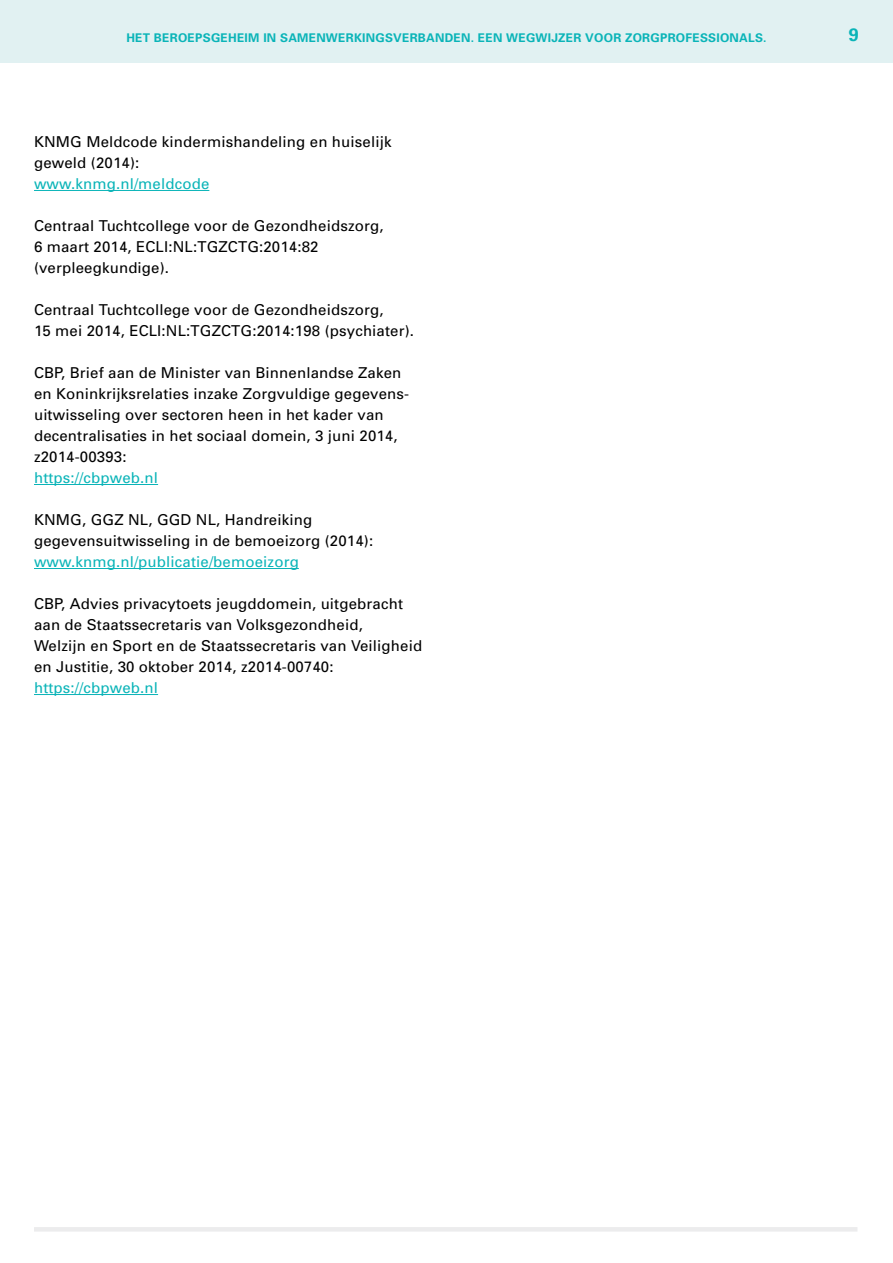
<style>
.page{position:relative;width:893px;height:1263px;background:#fff}
.page>*{position:absolute;margin:0;border:0;box-sizing:border-box;transform-origin:0 0}
.t1{font:700 18px "Univers";color:#0ab4b8}
.t2{font:15px/21px "Univers";letter-spacing:.01em;color:#000}
.t3{font:15px "Univers";letter-spacing:.01em;color:#0ab4b8}
.t4{font:700 12px "Univers";letter-spacing:.02em;color:#0ab4b8}
</style>
<div class="page">
<div style="left:0;top:0;width:893px;height:63px;background:#e1f1f2"></div>
<hr style="left:34px;top:1227px;width:823px;height:4px;background:#ececed">
<hr style="left:34px;top:190px;width:175px;height:1px;background:#0ab4b8">
<hr style="left:34px;top:484px;width:124px;height:1px;background:#0ab4b8">
<hr style="left:34px;top:568px;width:265px;height:1px;background:#0ab4b8">
<hr style="left:34px;top:694px;width:124px;height:1px;background:#0ab4b8">
<p class="t4" style="left:126px;top:30px;width:642px">HET BEROEPSGEHEIM IN SAMENWERKINGSVERBANDEN. EEN WEGWIJZER VOOR ZORGPROFESSIONALS.</p>
<p class="t1" style="left:849px;top:23px;width:12px">9</p>
<p class="t2" style="left:34px;top:131px;width:359px">KNMG Meldcode kindermishandeling en huiselijk geweld (2014):</p>
<p class="t3" style="left:34px;top:174px;width:177px">www.knmg.nl/meldcode</p>
<p class="t2" style="left:34px;top:215px;width:351px">Centraal Tuchtcollege voor de Gezondheidszorg,<br>6 maart 2014, ECLI:NL:TGZCTG:2014:82 (verpleegkundige).</p>
<p class="t2" style="left:34px;top:299px;width:382px">Centraal Tuchtcollege voor de Gezondheidszorg,<br>15 mei 2014, ECLI:NL:TGZCTG:2014:198 (psychiater).</p>
<p class="t2" style="left:34px;top:362px;width:377px">CBP, Brief aan de Minister van Binnenlandse Zaken en Koninkrijksrelaties inzake Zorgvuldige gegevens&shy;uitwisseling over sectoren heen in het kader van decentralisaties in het sociaal domein, 3 juni 2014, z2014-00393:</p>
<p class="t3" style="left:34px;top:468px;width:126px">https://cbpweb.nl</p>
<p class="t2" style="left:34px;top:509px;width:341px">KNMG, GGZ NL, GGD NL, Handreiking gegevensuitwisseling in de bemoeizorg (2014):</p>
<p class="t3" style="left:34px;top:552px;width:266px">www.knmg.nl/publicatie/bemoeizorg</p>
<p class="t2" style="left:34px;top:593px;width:390px">CBP, Advies privacytoets jeugddomein, uitgebracht aan de Staatssecretaris van Volksgezondheid,<br>Welzijn en Sport en de Staatssecretaris van Veiligheid en Justitie, 30 oktober 2014, z2014-00740:</p>
<p class="t3" style="left:34px;top:678px;width:126px">https://cbpweb.nl</p>
</div>
